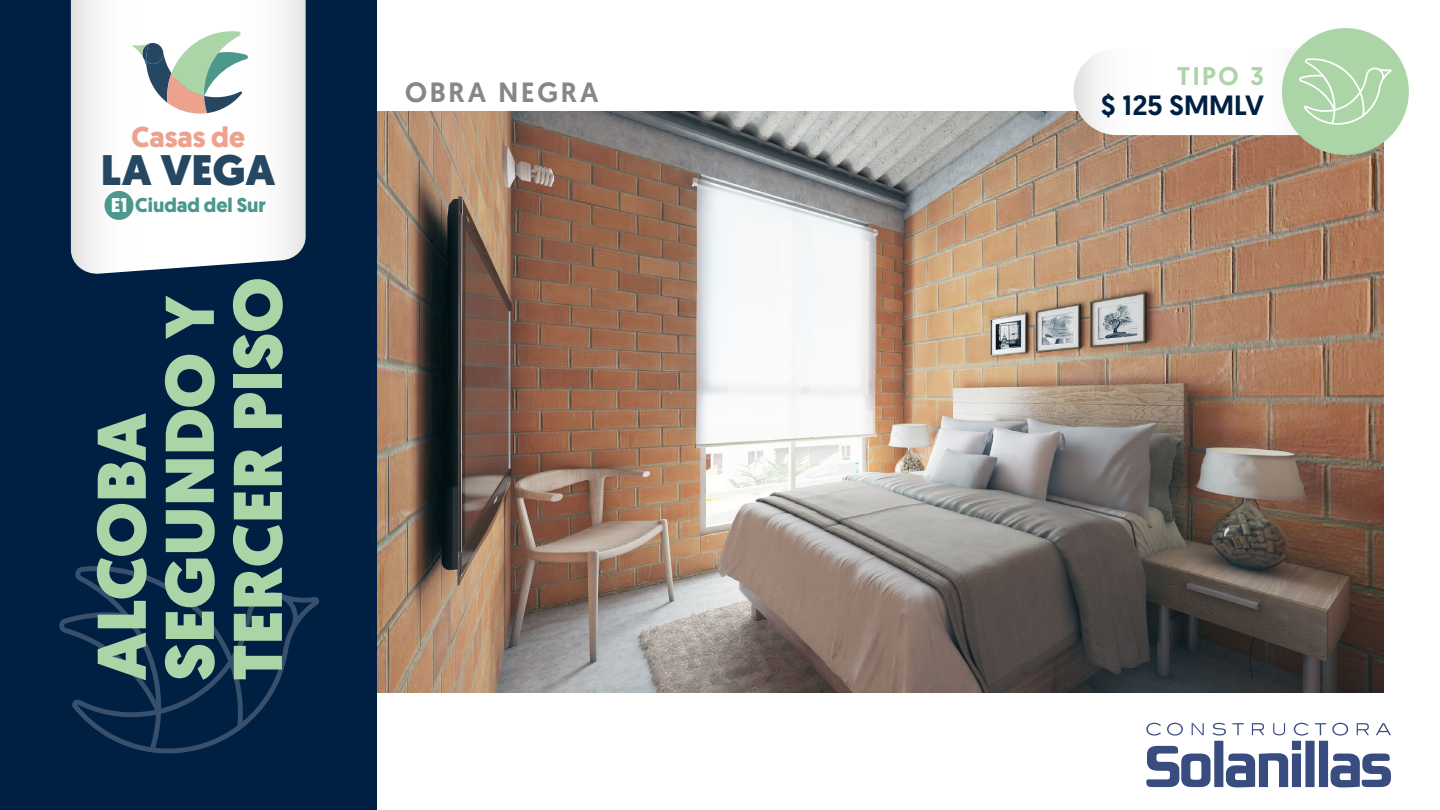
<style>
.page{position:relative;width:1440px;height:810px;background:#fff}
.page>*{position:absolute;margin:0;border:0;box-sizing:border-box;transform-origin:0 0}
.t1{font:900 68.7px/68px "Geomanist";color:#abd4a7}
.t2{font:900 42.67px "Geomanist";color:#254762}
.t3{font:700 28.65px "Geomanist";color:#eca28d}
.t4{font:500 27.83px "Geomanist";color:#002043}
.t5{font:500 27.83px "Geomanist";letter-spacing:.1em;color:#878787}
.t6{font:500 25.5px "Geomanist";color:#abd4a7}
.t7{font:700 19.95px "Geomanist";color:#4b988c}
.s1{color:#fff}
</style>
<div class="page">
<img style="left:377px;top:111px;width:1006px;height:582px">
<svg style="left:1146px;top:723px;width:245px;height:64px"></svg>
<div style="left:0;top:0;width:377px;height:810px;background:#002043"></div>
<svg style="left:59px;top:566px;width:260px;height:187px"></svg>
<svg style="left:71px;top:0;width:235px;height:274px;background:#eff0f2"></svg>
<div style="left:104px;top:191px;width:29px;height:29px;background:#4b988c;border-radius:50%"></div>
<svg style="left:132px;top:31px;width:116px;height:83px;background:#c1ccc4"></svg>
<div style="left:1282px;top:28px;width:127px;height:127px;background:#abd4a7;border-radius:50%"></div>
<svg style="left:1074px;top:49px;width:318px;height:86px"></svg>
<p class="t3" style="left:132px;top:118px;width:115px">Casas de</p>
<p class="t2" style="left:101px;top:142px;width:176px">LA VEGA</p>
<p class="t7" style="left:111px;top:192px;width:157px"><span class="s1">E1</span> Ciudad del Sur</p>
<p class="t1" style="left:88px;top:681px;width:404px;rotate:-90deg">ALCOBA<br>SEGUNDO Y<br>TERCER PISO</p>
<p class="t5" style="left:405px;top:74px;width:195px">OBRA NEGRA</p>
<p class="t6" style="left:1177px;top:59px;width:88px">TIPO 3</p>
<p class="t4" style="left:1101px;top:87px;width:164px">$ 125 SMMLV</p>
</div>
